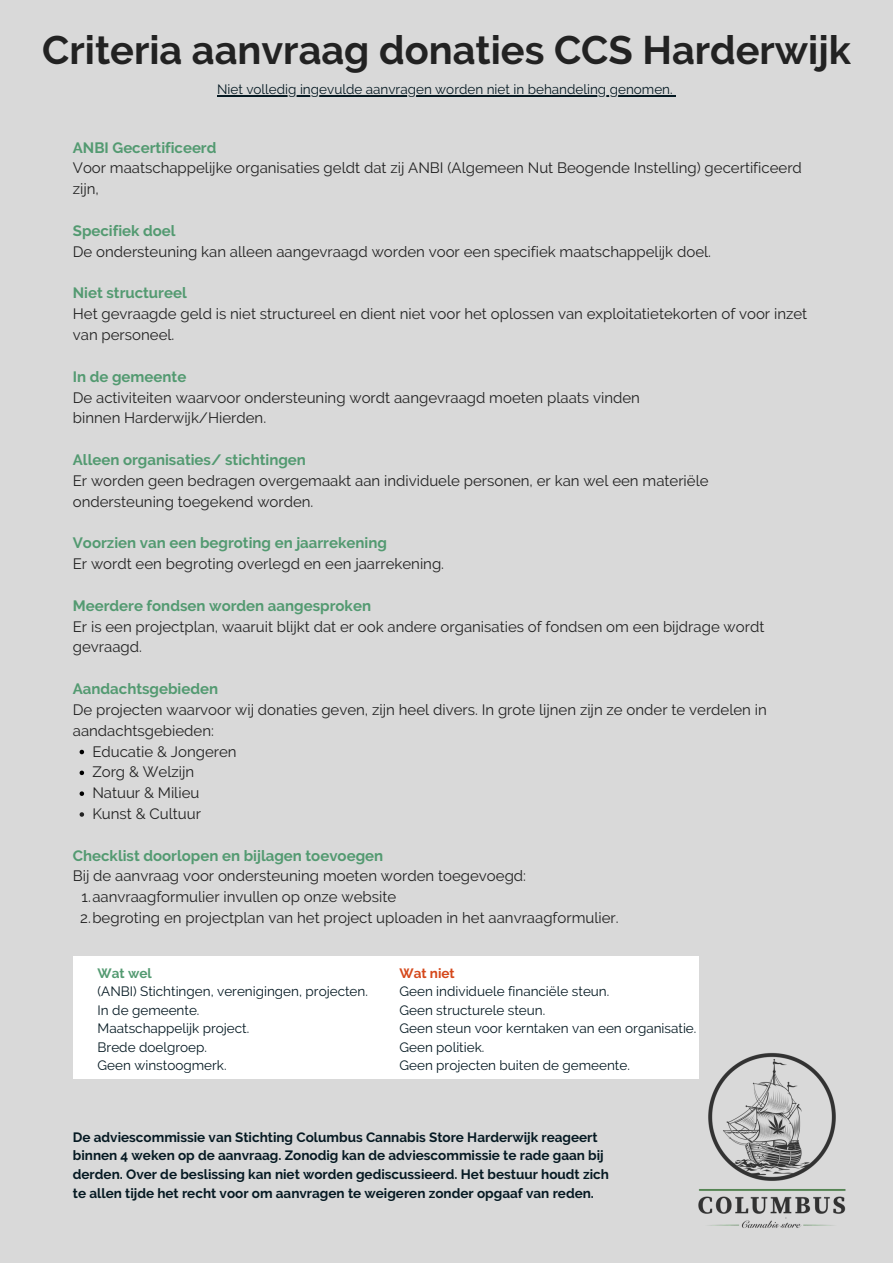
<style>
.page{position:relative;width:893px;height:1263px;background:#d9d9d9}
.page>*{position:absolute;margin:0;border:0;box-sizing:border-box;transform-origin:0 0}
.t1{font:700 39.75px "Raleway";color:#222}
.t2{font:15px/20.9px "Raleway";color:#222}
.t3{font:700 15px "Raleway";color:#539a71}
.t4{font:13.5px "Raleway";color:#061a23}
.t5{font:700 13.5px/18.6px "Raleway";color:#061a23}
.t6{font:700 13.5px "Raleway";color:#d5481b}
.t7{font:700 13.5px "Raleway";color:#539a71}
</style>
<div class="page">
<svg style="left:80px;top:750px;width:4px;height:4px"></svg>
<svg style="left:80px;top:770px;width:4px;height:5px"></svg>
<svg style="left:80px;top:791px;width:4px;height:5px"></svg>
<svg style="left:80px;top:812px;width:4px;height:5px"></svg>
<img style="left:698px;top:1052px;width:148px;height:176px">
<hr style="left:227px;top:95px;width:445px;height:1px;background:#061a23">
<div style="left:73px;top:956px;width:626px;height:123px;background:#fff"></div>
<p class="t1" style="left:42px;top:27px;width:810px">Criteria aanvraag donaties CCS Harderwijk</p>
<p class="t4" style="left:217px;top:81px;width:457px">Niet volledig ingevulde aanvragen worden niet in behandeling genomen.</p>
<p class="t3" style="left:73px;top:139px;width:145px">ANBI Gecertificeerd</p>
<p class="t2" style="left:73px;top:158px;width:730px">Voor maatschappelijke organisaties geldt dat zij ANBI (Algemeen Nut Beogende Instelling) gecertificeerd zijn,</p>
<p class="t3" style="left:73px;top:222px;width:104px">Specifiek doel</p>
<p class="t2" style="left:73px;top:241px;width:640px">De ondersteuning kan alleen aangevraagd worden voor een specifiek maatschappelijk doel.</p>
<p class="t3" style="left:73px;top:284px;width:115px">Niet structureel</p>
<p class="t2" style="left:73px;top:303px;width:736px">Het gevraagde geld is niet structureel en dient niet voor het oplossen van exploitatietekorten of voor inzet van personeel.</p>
<p class="t3" style="left:73px;top:368px;width:115px">In de gemeente</p>
<p class="t2" style="left:73px;top:387px;width:568px">De activiteiten waarvoor ondersteuning wordt aangevraagd moeten plaats vinden</p>
<p class="t2" style="left:73px;top:408px;width:195px">binnen Harderwijk/Hierden.</p>
<p class="t3" style="left:73px;top:451px;width:235px">Alleen organisaties/ stichtingen</p>
<p class="t2" style="left:73px;top:470px;width:637px">Er worden geen bedragen overgemaakt aan individuele personen, er kan wel een materiële ondersteuning toegekend worden.</p>
<p class="t3" style="left:73px;top:534px;width:315px">Voorzien van een begroting en jaarrekening</p>
<p class="t2" style="left:73px;top:553px;width:373px">Er wordt een begroting overlegd en een jaarrekening.</p>
<p class="t3" style="left:73px;top:597px;width:300px">Meerdere fondsen worden aangesproken</p>
<p class="t2" style="left:73px;top:616px;width:693px">Er is een projectplan, waaruit blijkt dat er ook andere organisaties of fondsen om een bijdrage wordt gevraagd.</p>
<p class="t3" style="left:73px;top:680px;width:147px">Aandachtsgebieden</p>
<p class="t2" style="left:73px;top:699px;width:695px">De projecten waarvoor wij donaties geven, zijn heel divers. In grote lijnen zijn ze onder te verdelen in aandachtsgebieden:</p>
<p class="t2" style="left:92px;top:741px;width:146px">Educatie &amp; Jongeren</p>
<p class="t2" style="left:92px;top:762px;width:103px">Zorg &amp; Welzijn</p>
<p class="t2" style="left:92px;top:782px;width:109px">Natuur &amp; Milieu</p>
<p class="t2" style="left:92px;top:803px;width:110px">Kunst &amp; Cultuur</p>
<p class="t3" style="left:73px;top:846px;width:312px">Checklist doorlopen en bijlagen toevoegen</p>
<p class="t2" style="left:73px;top:866px;width:455px">Bij de aanvraag voor ondersteuning moeten worden toegevoegd:</p>
<p class="t2" style="left:82px;top:886px;width:316px">1.aanvraagformulier invullen op onze website</p>
<p class="t2" style="left:80px;top:907px;width:540px">2.begroting en projectplan van het project uploaden in het aanvraagformulier.</p>
<p class="t7" style="left:98px;top:965px;width:56px">Wat wel</p>
<p class="t4" style="left:98px;top:983px;width:272px">(ANBI) Stichtingen, verenigingen, projecten.</p>
<p class="t4" style="left:98px;top:1002px;width:103px">In de gemeente.</p>
<p class="t4" style="left:98px;top:1020px;width:153px">Maatschappelijk project.</p>
<p class="t4" style="left:98px;top:1039px;width:111px">Brede doelgroep.</p>
<p class="t4" style="left:98px;top:1058px;width:130px">Geen winstoogmerk.</p>
<p class="t6" style="left:399px;top:965px;width:57px">Wat niet</p>
<p class="t4" style="left:399px;top:983px;width:211px">Geen individuele financiële steun.</p>
<p class="t4" style="left:399px;top:1002px;width:147px">Geen structurele steun.</p>
<p class="t4" style="left:399px;top:1020px;width:298px">Geen steun voor kerntaken van een organisatie.</p>
<p class="t4" style="left:399px;top:1039px;width:86px">Geen politiek.</p>
<p class="t4" style="left:399px;top:1058px;width:232px">Geen projecten buiten de gemeente.</p>
<p class="t5" style="left:73px;top:1128px;width:537px">De adviescommissie van Stichting Columbus Cannabis Store Harderwijk reageert binnen 4 weken op de aanvraag. Zonodig kan de adviescommissie te rade gaan bij derden. Over de beslissing kan niet worden gediscussieerd. Het bestuur houdt zich te allen tijde het recht voor om aanvragen te weigeren zonder opgaaf van reden.</p>
</div>
